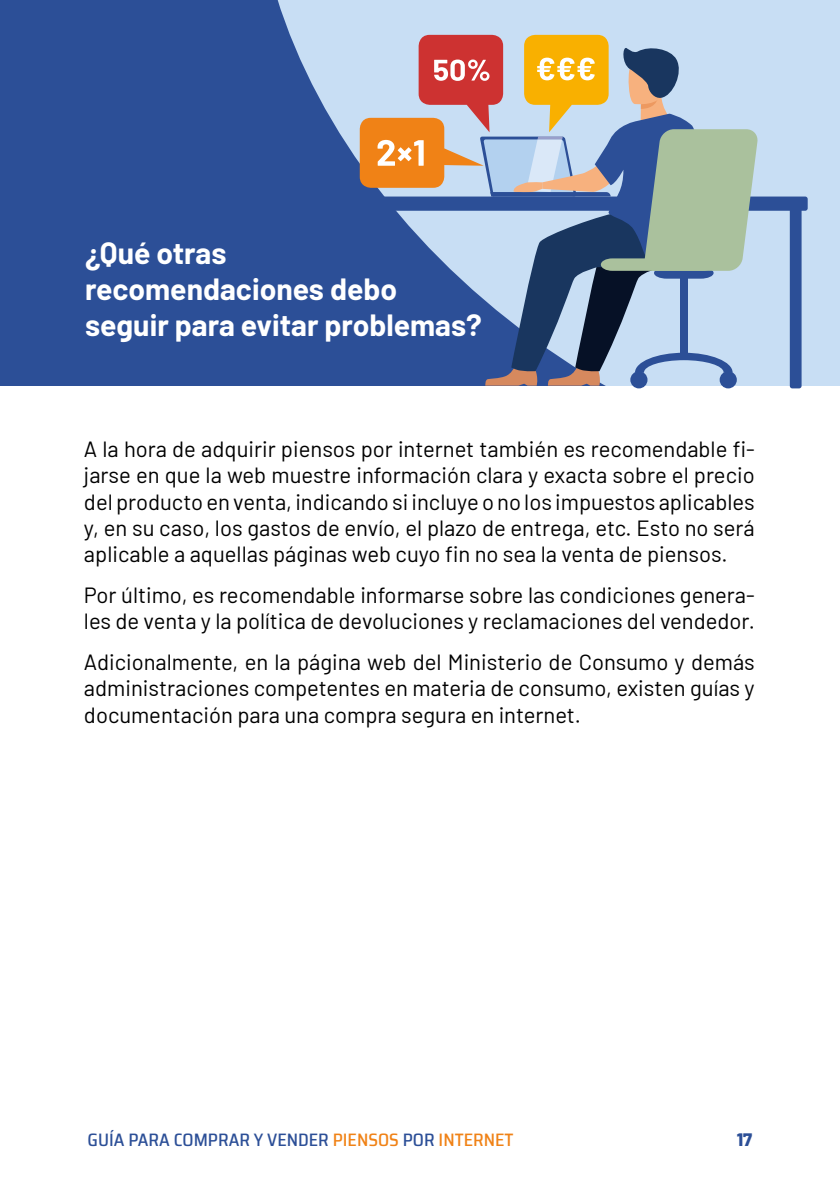
<style>
.page{position:relative;width:840px;height:1191px;background:#fff}
.page>*{position:absolute;margin:0;border:0;box-sizing:border-box;transform-origin:0 0}
.t1{font:700 30px/36px "Barlow";color:#fff}
.t2{font:22px/26.4px "Barlow";color:#000;text-align:justify}
.t3{font:500 semi-condensed 18px "Saira";color:#2c4f97}
.t4{font:800 18px "Barlow";color:#2c4f97}
.s1{color:#f08216}
</style>
<div class="page">
<div style="left:0;top:0;width:839px;height:386px;background:#2c4f97"></div>
<svg style="left:277px;top:0;width:562px;height:386px;fill:#c8def4"></svg>
<div style="left:789px;top:202px;width:12px;height:186px;background:#2c4f97;border-radius:3px"></div>
<div style="left:172px;top:196px;width:635px;height:15px;background:#2c4f97;border-radius:3px"></div>
<div style="left:630px;top:371px;width:17px;height:17px;background:#2c4f97;border-radius:50%"></div>
<div style="left:719px;top:371px;width:17px;height:17px;background:#2c4f97;border-radius:50%"></div>
<svg style="left:359px;top:35px;width:398px;height:351px"></svg>
<h1 class="t1" style="left:85px;top:233px;width:398px">¿Qué otras<br>recomendaciones debo seguir para evitar problemas?</h1>
<p class="t2" style="left:84px;top:434px;width:672px">A la hora de adquirir piensos por internet también es recomendable fi&shy;jarse en que la web muestre información clara y exacta sobre el precio del producto en venta, indicando si incluye o no los impuestos aplicables y, en su caso, los gastos de envío, el plazo de entrega, etc. Esto no será aplicable a aquellas páginas web cuyo fin no sea la venta de piensos.</p>
<p class="t2" style="left:84px;top:580px;width:672px">Por último, es recomendable informarse sobre las condiciones genera&shy;les de venta y la política de devoluciones y reclamaciones del vendedor.</p>
<p class="t2" style="left:84px;top:647px;width:672px">Adicionalmente, en la página web del Ministerio de Consumo y demás administraciones competentes en materia de consumo, existen guías y documentación para una compra segura en internet.</p>
<p class="t3" style="left:88px;top:1125px;width:427px">GUÍA PARA COMPRAR Y VENDER <span class="s1">PIENSOS</span> POR <span class="s1">INTERNET</span></p>
<p class="t4" style="left:736px;top:1125px;width:17px">17</p>
</div>
